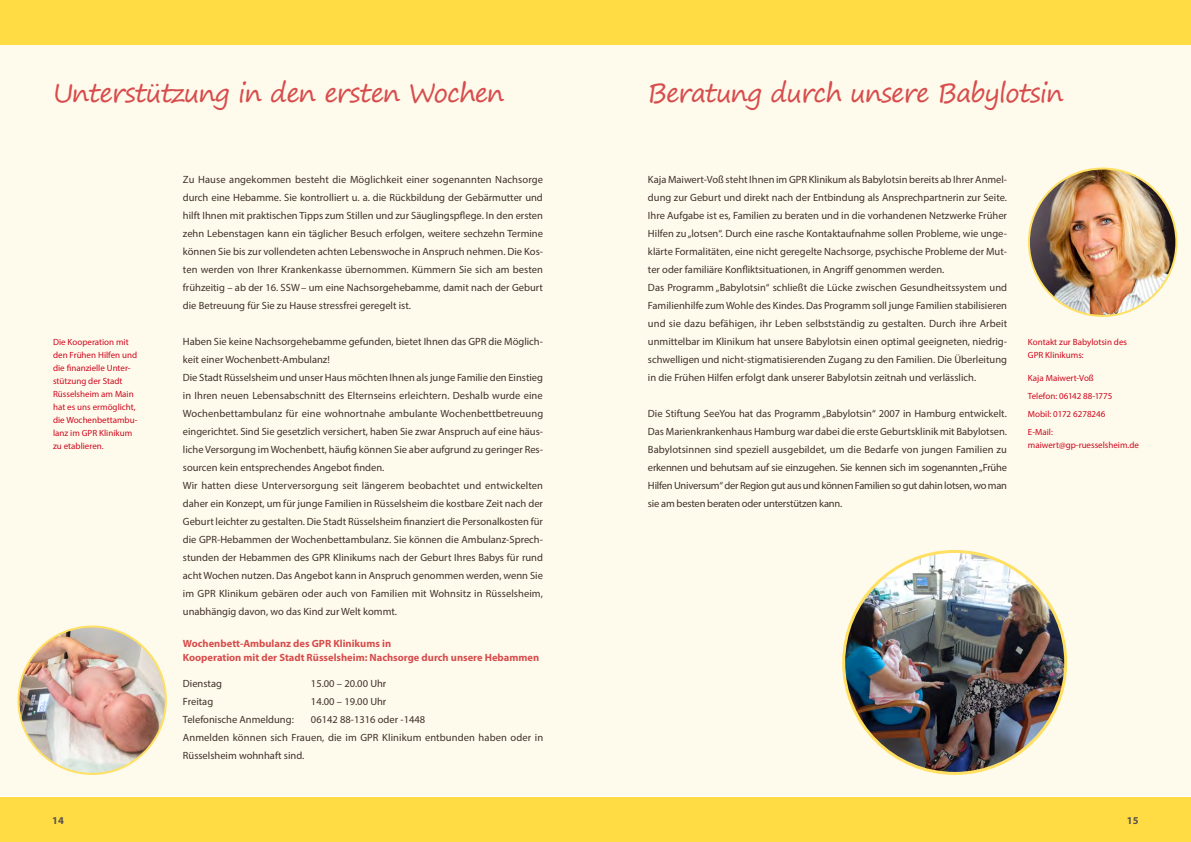
<style>
.page{position:relative;width:1191px;height:842px;background:#fff}
.page>*{position:absolute;margin:0;border:0;box-sizing:border-box;transform-origin:0 0}
.t1{font:26px "Segoe Print";letter-spacing:-.04em;color:#d74d4d}
.t2{font:10.5px/18px "Myriad Pro";color:#3f302a}
.t3{font:700 10.5px/14px "Myriad Pro";color:#d74d4d}
.t4{font:700 10.5px "Myriad Pro";color:#585251}
.t5{font:9px/13px "Myriad Pro";color:#cd071e}
</style>
<div class="page">
<div style="left:0;top:797px;width:1191px;height:45px;background:#ffdc44"></div>
<div style="left:0;top:0;width:1191px;height:45px;background:#ffdc44"></div>
<div style="left:0;top:45px;width:1191px;height:750px;background:#fffbec"></div>
<img style="left:1029px;top:169px;width:147px;height:147px;border-radius:74px">
<img style="left:18px;top:626px;width:148px;height:148px;border-radius:74px">
<img style="left:843px;top:551px;width:222px;height:222px;border-radius:111px">
<h1 class="t1" style="left:53px;top:69px;width:453px">Unterstützung in den ersten Wochen</h1>
<h1 class="t1" style="left:648px;top:69px;width:417px">DBeratung durch unsere Babylotsin</h1>
<p class="t5" style="left:53px;top:335px;width:86px">Die Kooperation mit den Frühen Hilfen und die finanzielle Unter&shy;stützung der Stadt<br>Rüsselsheim am Main hat es uns ermöglicht, die Wochenbettambu&shy;lanz im GPR Klinikum zu etablieren.</p>
<p class="t2" style="left:183px;top:170px;width:362px;text-align:justify">Zu Hause angekommen besteht die Möglichkeit einer sogenannten Nachsorge durch eine Hebamme. Sie kontrolliert u. a. die Rückbildung der Gebärmutter und hilft Ihnen mit praktischen Tipps zum Stillen und zur Säuglingspflege. In den ersten zehn Lebenstagen kann ein täglicher Besuch erfolgen, weitere sechzehn Termine können Sie bis zur vollendeten achten Lebenswoche in Anspruch nehmen. Die Kos&shy;ten werden von Ihrer Krankenkasse übernommen. Kümmern Sie sich am besten frühzeitig – ab der 16. SSW– um eine Nachsorgehebamme, damit nach der Geburt die Betreuung für Sie zu Hause stressfrei geregelt ist.</p>
<p class="t2" style="left:183px;top:332px;width:362px">Haben Sie keine Nachsorgehebamme gefunden, bietet Ihnen das GPR die Möglich&shy;keit einer Wochenbett-Ambulanz!<br>Die Stadt Rüsselsheim und unser Haus möchten Ihnen als junge Familie den Einstieg in Ihren neuen Lebensabschnitt des Elternseins erleichtern. Deshalb wurde eine Wochenbettambulanz für eine wohnortnahe ambulante Wochenbettbetreuung eingerichtet. Sind Sie gesetzlich versichert, haben Sie zwar Anspruch auf eine häus&shy;liche Versorgung im Wochenbett, häufig können Sie aber aufgrund zu geringer Res&shy;sourcen kein entsprechendes Angebot finden.<br>Wir hatten diese Unterversorgung seit längerem beobachtet und entwickelten daher ein Konzept, um für junge Familien in Rüsselsheim die kostbare Zeit nach der Geburt leichter zu gestalten. Die Stadt Rüsselsheim finanziert die Personalkosten für die GPR-Hebammen der Wochenbettambulanz. Sie können die Ambulanz-Sprech&shy;stunden der Hebammen des GPR Klinikums nach der Geburt Ihres Babys für rund acht Wochen nutzen. Das Angebot kann in Anspruch genommen werden, wenn Sie im GPR Klinikum gebären oder auch von Familien mit Wohnsitz in Rüsselsheim, unabhängig davon, wo das Kind zur Welt kommt.</p>
<p class="t3" style="left:183px;top:636px;width:358px">Wochenbett-Ambulanz des GPR Klinikums in<br>Kooperation mit der Stadt Rüsselsheim: Nachsorge durch unsere Hebammen</p>
<p class="t2" style="left:183px;top:674px;width:41px">Dienstag</p>
<p class="t2" style="left:311px;top:674px;width:77px">15.00 – 20.00 Uhr</p>
<p class="t2" style="left:183px;top:692px;width:32px">Freitag</p>
<p class="t2" style="left:311px;top:692px;width:77px">14.00 – 19.00 Uhr</p>
<p class="t2" style="left:183px;top:710px;width:112px">Telefonische Anmeldung:</p>
<p class="t2" style="left:183px;top:710px;width:362px;text-indent:128px">06142 88-1316 oder -1448<br>Anmelden können sich Frauen, die im GPR Klinikum entbunden haben oder in<br>Rüsselsheim wohnhaft sind.</p>
<p class="t2" style="left:648px;top:170px;width:361px">Kaja Maiwert-Voß steht Ihnen im GPR Klinikum als Babylotsin bereits ab Ihrer Anmel&shy;dung zur Geburt und direkt nach der Entbindung als Ansprechpartnerin zur Seite.<br>Ihre Aufgabe ist es, Familien zu beraten und in die vorhandenen Netzwerke Früher Hilfen zu „lotsen“. Durch eine rasche Kontaktaufnahme sollen Probleme, wie unge&shy;klärte Formalitäten, eine nicht geregelte Nachsorge, psychische Probleme der Mut&shy;ter oder familiäre Konfliktsituationen, in Angriff genommen werden.<br>Das Programm „Babylotsin“ schließt die Lücke zwischen Gesundheitssystem und Familienhilfe zum Wohle des Kindes. Das Programm soll junge Familien stabilisieren und sie dazu befähigen, ihr Leben selbstständig zu gestalten. Durch ihre Arbeit unmittelbar im Klinikum hat unsere Babylotsin einen optimal geeigneten, niedrig&shy;schwelligen und nicht-stigmatisierenden Zugang zu den Familien. Die Überleitung in die Frühen Hilfen erfolgt dank unserer Babylotsin zeitnah und verlässlich.</p>
<p class="t2" style="left:648px;top:404px;width:360px;text-align:justify">Die Stiftung SeeYou hat das Programm „Babylotsin“ 2007 in Hamburg entwickelt.<br>Das Marienkrankenhaus Hamburg war dabei die erste Geburtsklinik mit Babylotsen.<br>Babylotsinnen sind speziell ausgebildet, um die Bedarfe von jungen Familien zu erkennen und behutsam auf sie einzugehen. Sie kennen sich im sogenannten „Frühe Hilfen Universum“ der Region gut aus und können Familien so gut dahin lotsen, wo man sie am besten beraten oder unterstützen kann.</p>
<p class="t5" style="left:1028px;top:335px;width:101px">Kontakt zur Babylotsin des<br>GPR Klinikums:</p>
<p class="t5" style="left:1028px;top:369px;width:86px;line-height:18px">Kaja Maiwert-Voß<br>Telefon: 06142 88-1775<br>Mobil: 0172 6278246<br>E-Mail:</p>
<p class="t5" style="left:1028px;top:438px;width:113px">maiwert@gp-ruesselsheim.de</p>
<p class="t4" style="left:52px;top:813px;width:13px">14</p>
<p class="t4" style="left:1126px;top:813px;width:13px">15</p>
</div>
